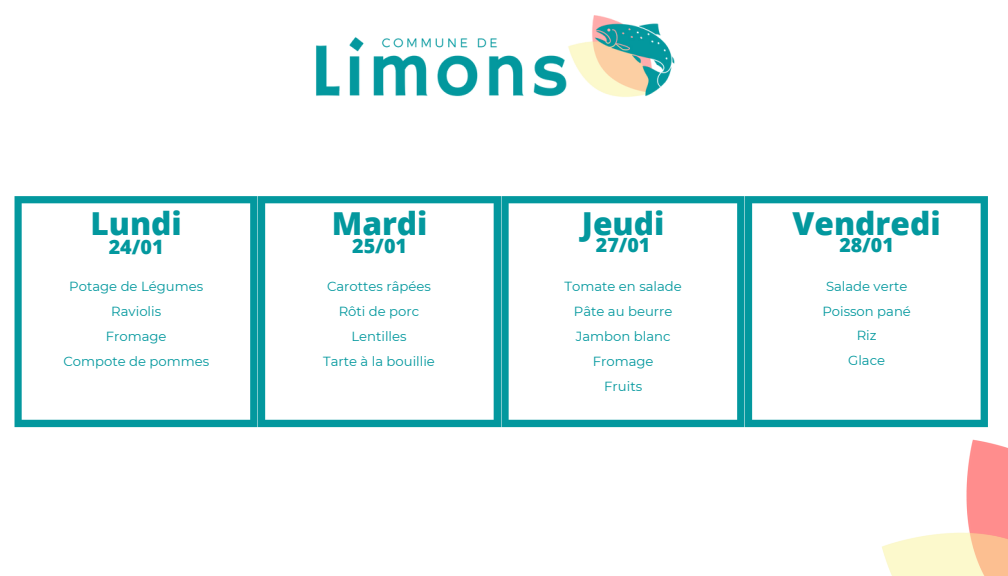
<style>
.page{position:relative;width:1008px;height:576px;background:#fff}
.page>*{position:absolute;margin:0;border:0;box-sizing:border-box;transform-origin:0 0}
.t1{font:800 31.6px "Open Sans";color:#03989e}
.t2{font:800 19.6px "Open Sans";color:#03989e}
.t3{font:13.2px "Montserrat";color:#03989e}
</style>
<div class="page">
<img style="left:316px;top:15px;width:359px;height:82px">
<img style="left:812px;top:427px;width:196px;height:149px">
<svg style="left:15px;top:196px;width:243px;height:231px"></svg>
<svg style="left:258px;top:196px;width:243px;height:231px"></svg>
<svg style="left:501px;top:196px;width:243px;height:231px"></svg>
<svg style="left:745px;top:196px;width:243px;height:231px"></svg>
<p class="t1" style="left:90px;top:202px;width:93px">Lundi</p>
<p class="t1" style="left:332px;top:202px;width:97px">Mardi</p>
<p class="t1" style="left:582px;top:202px;width:84px">Jeudi</p>
<p class="t2" style="left:352px;top:232px;width:56px">25/01</p>
<p class="t2" style="left:596px;top:231px;width:56px">27/01</p>
<p class="t2" style="left:109px;top:233px;width:56px">24/01</p>
<p class="t3" style="left:69px;top:279px;width:135px">Potage de Légumes</p>
<p class="t3" style="left:111px;top:303px;width:51px">Raviolis</p>
<p class="t3" style="left:106px;top:328px;width:62px">Fromage</p>
<p class="t3" style="left:63px;top:353px;width:147px">Compote de pommes</p>
<p class="t3" style="left:565px;top:279px;width:119px">Tomate en salade</p>
<p class="t3" style="left:574px;top:303px;width:100px">Pâte au beurre</p>
<p class="t3" style="left:576px;top:328px;width:96px">Jambon blanc</p>
<p class="t3" style="left:593px;top:353px;width:62px">Fromage</p>
<p class="t3" style="left:604px;top:378px;width:39px">Fruits</p>
<p class="t3" style="left:327px;top:279px;width:105px">Carottes râpées</p>
<p class="t3" style="left:339px;top:303px;width:82px">Rôti de porc</p>
<p class="t3" style="left:351px;top:328px;width:57px">Lentilles</p>
<p class="t3" style="left:323px;top:353px;width:113px">Tarte à la bouillie</p>
<p class="t1" style="left:793px;top:202px;width:150px">Vendredi</p>
<p class="t2" style="left:839px;top:231px;width:56px">28/01</p>
<p class="t3" style="left:826px;top:278px;width:83px">Salade verte</p>
<p class="t3" style="left:822px;top:303px;width:90px">Poisson pané</p>
<p class="t3" style="left:857px;top:328px;width:21px">Riz</p>
<p class="t3" style="left:848px;top:352px;width:38px">Glace</p>
</div>
